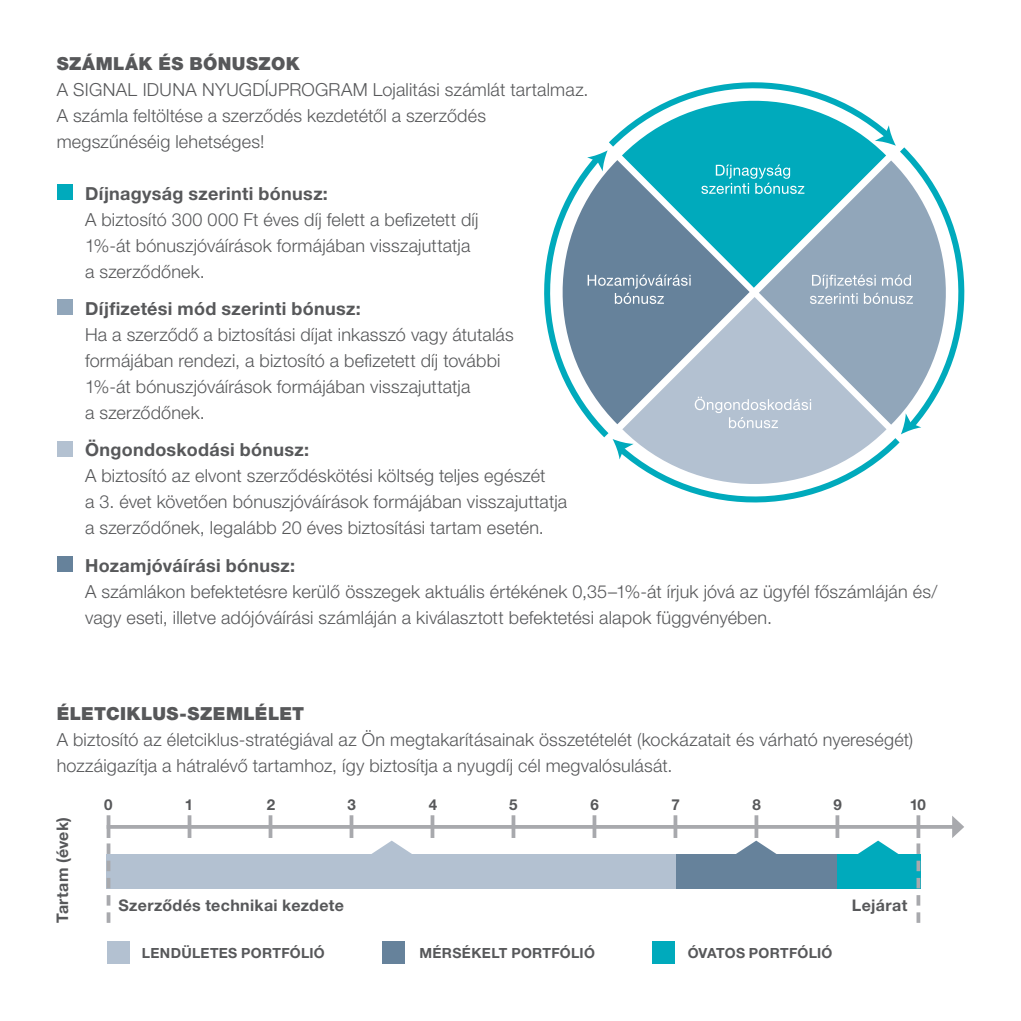
<style>
.page{position:relative;width:1021px;height:1021px;background:#fff}
.page>*{position:absolute;margin:0;border:0;box-sizing:border-box;transform-origin:0 0}
.t1{font:300 18px/26px "Helvetica Neue LT Std";letter-spacing:.01em;color:#57585a}
.t2{font:900 18px "Helvetica Neue LT Std";letter-spacing:.025em;color:#57585a}
.t3{font:700 16px "Helvetica Neue LT Std";letter-spacing:.02em;color:#57585a}
.t4{font:700 15.2px "Helvetica Neue LT Std";color:#57585a}
.t5{font:700 14px "Helvetica Neue LT Std";letter-spacing:.02em;color:#57585a}
.s1{font-weight:700}
</style>
<div class="page">
<hr style="left:107px;top:825px;width:848px;height:3px;background:#a8a9ad">
<svg style="left:952px;top:816px;width:12px;height:22px"></svg>
<hr style="left:107px;top:815px;width:3px;height:23px;background:#a8a9ad">
<hr style="left:188px;top:815px;width:3px;height:23px;background:#a8a9ad">
<svg style="left:268px;top:815px;width:4px;height:23px"></svg>
<svg style="left:349px;top:815px;width:4px;height:23px"></svg>
<svg style="left:430px;top:815px;width:4px;height:23px"></svg>
<svg style="left:511px;top:815px;width:4px;height:23px"></svg>
<svg style="left:592px;top:815px;width:4px;height:23px"></svg>
<svg style="left:673px;top:815px;width:4px;height:23px"></svg>
<svg style="left:754px;top:815px;width:4px;height:23px"></svg>
<svg style="left:835px;top:815px;width:4px;height:23px"></svg>
<svg style="left:916px;top:815px;width:4px;height:23px"></svg>
<div style="left:107px;top:854px;width:569px;height:34px;background:#b3c1d1"></div>
<div style="left:676px;top:854px;width:161px;height:34px;background:#66829b"></div>
<div style="left:837px;top:854px;width:83px;height:34px;background:#00aabc"></div>
<svg style="left:372px;top:840px;width:40px;height:14px"></svg>
<svg style="left:736px;top:840px;width:41px;height:14px"></svg>
<svg style="left:858px;top:840px;width:41px;height:14px"></svg>
<svg style="left:107px;top:843px;width:3px;height:79px"></svg>
<svg style="left:916px;top:843px;width:4px;height:79px"></svg>
<div style="left:651px;top:941px;width:23px;height:23px;background:#00aabc"></div>
<div style="left:382px;top:941px;width:23px;height:23px;background:#66829b"></div>
<div style="left:107px;top:941px;width:22px;height:23px;background:#b3c1d1"></div>
<div style="left:57px;top:184px;width:15px;height:16px;background:#00aabc"></div>
<div style="left:57px;top:299px;width:15px;height:16px;background:#91a6ba"></div>
<div style="left:57px;top:441px;width:15px;height:15px;background:#b3c1d1"></div>
<div style="left:57px;top:556px;width:15px;height:16px;background:#66829b"></div>
<svg style="left:544px;top:82px;width:421px;height:421px"></svg>
<p class="t2" style="left:57px;top:52px;width:244px">SZÁMLÁK ÉS BÓNUSZOK</p>
<p class="t1" style="left:57px;top:76px;width:533px">A SIGNAL IDUNA NYUGDÍJPROGRAM Lojalitási számlát tartalmaz.<br>A számla feltöltése a szerződés kezdetétől a szerződés megszűnéséig lehetséges!</p>
<p class="t1" style="left:85px;top:180px;width:395px"><span class="s1">Díjnagyság szerinti bónusz:<br></span>A biztosító 300 000 Ft éves díj felett a befizetett díj 1%-át bónuszjóváírások formájában visszajuttatja a szerződőnek.</p>
<p class="t1" style="left:85px;top:295px;width:430px"><span class="s1">Díjfizetési mód szerinti bónusz:<br></span>Ha a szerződő a biztosítási díjat inkasszó vagy átutalás formájában rendezi, a biztosító a befizetett díj további 1%-át bónuszjóváírások formájában visszajuttatja<br>a szerződőnek.</p>
<p class="t1" style="left:85px;top:436px;width:483px"><span class="s1">Öngondoskodási bónusz:<br></span>A biztosító az elvont szerződéskötési költség teljes egészét<br>a 3. évet követően bónuszjóváírások formájában visszajuttatja a szerződőnek, legalább 20 éves biztosítási tartam esetén.</p>
<p class="t1" style="left:85px;top:552px;width:853px"><span class="s1">Hozamjóváírási bónusz:<br></span>A számlákon befektetésre kerülő összegek aktuális értékének 0,35–1%-át írjuk jóvá az ügyfél főszámláján és/ vagy eseti, illetve adójóváírási számláján a kiválasztott befektetési alapok függvényében.</p>
<p class="t2" style="left:57px;top:702px;width:249px">ÉLETCIKLUS-SZEMLÉLET</p>
<p class="t1" style="left:57px;top:726px;width:858px">A biztosító az életciklus-stratégiával az Ön megtakarításainak összetételét (kockázatait és várható nyereségét) hozzáigazítja a hátralévő tartamhoz, így biztosítja a nyugdíj cél megvalósulását.</p>
<p class="t4" style="left:104px;top:795px;width:10px">0</p>
<p class="t4" style="left:185px;top:795px;width:10px">1</p>
<p class="t4" style="left:267px;top:795px;width:10px">2</p>
<p class="t4" style="left:347px;top:795px;width:10px">3</p>
<p class="t4" style="left:429px;top:795px;width:10px">4</p>
<p class="t4" style="left:509px;top:795px;width:10px">5</p>
<p class="t4" style="left:590px;top:795px;width:10px">6</p>
<p class="t4" style="left:671px;top:795px;width:10px">7</p>
<p class="t4" style="left:752px;top:795px;width:10px">8</p>
<p class="t4" style="left:833px;top:795px;width:10px">9</p>
<p class="t3" style="left:53px;top:923px;width:108px;rotate:-90deg">Tartam (évek)</p>
<p class="t4" style="left:909px;top:795px;width:18px">10</p>
<p class="t3" style="left:118px;top:895px;width:227px">Szerződés technikai kezdete</p>
<p class="t3" style="left:852px;top:895px;width:57px">Lejárat</p>
<p class="t5" style="left:142px;top:944px;width:184px">LENDÜLETES PORTFÓLIÓ</p>
<p class="t5" style="left:419px;top:944px;width:177px">MÉRSÉKELT PORTFÓLIÓ</p>
<p class="t5" style="left:687px;top:944px;width:146px">ÓVATOS PORTFÓLIÓ</p>
</div>
